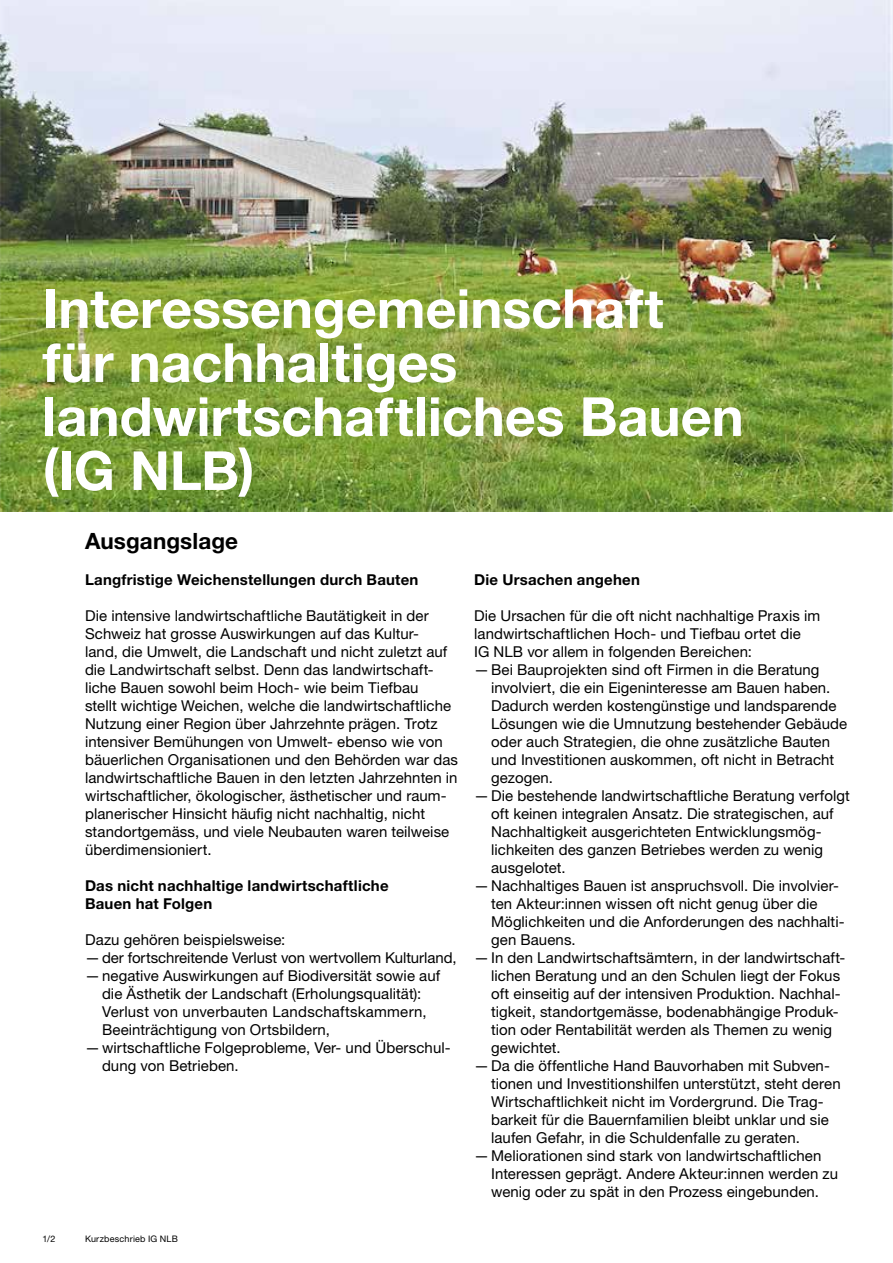
<style>
.page{position:relative;width:893px;height:1263px;background:#fff}
.page>*{position:absolute;margin:0;border:0;box-sizing:border-box;transform-origin:0 0}
.t1{font:700 54px/54px "Helvetica Neue LT Std";color:#fff}
.t2{font:700 22.5px "Helvetica Neue LT Std";letter-spacing:.005em;color:#000}
.t3{font:15px/18px "Helvetica Neue LT Std";letter-spacing:.005em;color:#000}
.t4{font:700 15px/18px "Helvetica Neue LT Std";letter-spacing:.015em;color:#000}
.t5{font:9px "Helvetica Neue LT Std";letter-spacing:.025em;color:#000}
</style>
<div class="page">
<img style="left:0;top:0;width:893px;height:511px">
<h1 class="t1" style="left:43px;top:280px;width:703px">Interessengemeinschaft für nachhaltiges landwirtschaftliches Bauen (IG NLB)</h1>
<h2 class="t2" style="left:85px;top:527px;width:155px">Ausgangslage</h2>
<p class="t4" style="left:85px;top:570px;width:335px">Langfristige Weichenstellungen durch Bauten</p>
<p class="t3" style="left:85px;top:606px;width:375px">Die intensive landwirtschaftliche Bautätigkeit in der Schweiz hat grosse Auswirkungen auf das Kultur-<br>land, die Umwelt, die Landschaft und nicht zuletzt auf die Landwirtschaft selbst. Denn das landwirtschaft&shy;liche Bauen sowohl beim Hoch- wie beim Tiefbau<br>stellt wichtige Weichen, welche die landwirtschaftliche Nutzung einer Region über Jahrzehnte prägen. Trotz intensiver Bemühungen von Umwelt- ebenso wie von bäuerlichen Organisationen und den Behörden war das landwirtschaftliche Bauen in den letzten Jahrzehnten in wirtschaftlicher, ökologischer, ästhetischer und raum&shy;planerischer Hinsicht häufig nicht nachhaltig, nicht standortgemäss, und viele Neubauten waren teilweise überdimensioniert.</p>
<p class="t4" style="left:85px;top:876px;width:305px">Das nicht nachhaltige landwirtschaftliche<br>Bauen hat Folgen</p>
<p class="t3" style="left:85px;top:930px;width:202px">Dazu gehören beispielsweise:</p>
<p class="t3" style="left:85px;top:948px;width:373px">—der fortschreitende Verlust von wertvollem Kulturland,</p>
<p class="t3" style="left:85px;top:966px;width:357px">—negative Auswirkungen auf Biodiversität sowie auf</p>
<p class="t3" style="left:102px;top:984px;width:321px">die Ästhetik der Landschaft (Erholungsqualität):</p>
<p class="t3" style="left:102px;top:1002px;width:326px">Verlust von unverbauten Landschaftskammern,</p>
<p class="t3" style="left:102px;top:1020px;width:229px">Beeinträchtigung von Ortsbildern,</p>
<p class="t3" style="left:85px;top:1038px;width:367px">—wirtschaftliche Folgeprobleme, Ver- und Überschul-</p>
<p class="t3" style="left:102px;top:1056px;width:138px">dung von Betrieben.</p>
<p class="t5" style="left:43px;top:1233px;width:14px">1/2</p>
<p class="t5" style="left:85px;top:1233px;width:94px">Kurzbeschrieb IG NLB</p>
<p class="t4" style="left:474px;top:570px;width:167px">Die Ursachen angehen</p>
<p class="t3" style="left:474px;top:606px;width:348px">Die Ursachen für die oft nicht nachhaltige Praxis im</p>
<p class="t3" style="left:474px;top:624px;width:328px">landwirtschaftlichen Hoch- und Tiefbau ortet die</p>
<p class="t3" style="left:474px;top:642px;width:279px">IG NLB vor allem in folgenden Bereichen:</p>
<p class="t3" style="left:474px;top:660px;width:347px">—Bei Bauprojekten sind oft Firmen in die Beratung</p>
<p class="t3" style="left:491px;top:678px;width:341px">involviert, die ein Eigeninteresse am Bauen haben.</p>
<p class="t3" style="left:491px;top:696px;width:347px">Dadurch werden kostengünstige und landsparende</p>
<p class="t3" style="left:491px;top:714px;width:357px">Lösungen wie die Umnutzung bestehender Gebäude</p>
<p class="t3" style="left:491px;top:732px;width:340px">oder auch Strategien, die ohne zusätzliche Bauten</p>
<p class="t3" style="left:491px;top:750px;width:345px">und Investitionen auskommen, oft nicht in Betracht</p>
<p class="t3" style="left:491px;top:768px;width:63px">gezogen.</p>
<p class="t3" style="left:474px;top:786px;width:377px">—Die bestehende landwirtschaftliche Beratung verfolgt</p>
<p class="t3" style="left:491px;top:804px;width:344px">oft keinen integralen Ansatz. Die strategischen, auf</p>
<p class="t3" style="left:491px;top:822px;width:332px">Nachhaltigkeit ausgerichteten Entwicklungsmög-</p>
<p class="t3" style="left:491px;top:840px;width:333px">lichkeiten des ganzen Betriebes werden zu wenig</p>
<p class="t3" style="left:491px;top:858px;width:76px">ausgelotet.</p>
<p class="t3" style="left:474px;top:876px;width:366px">—Nachhaltiges Bauen ist anspruchsvoll. Die involvier-</p>
<p class="t3" style="left:491px;top:894px;width:328px">ten Akteur:innen wissen oft nicht genug über die</p>
<p class="t3" style="left:491px;top:912px;width:355px">Möglichkeiten und die Anforderungen des nachhalti-</p>
<p class="t3" style="left:491px;top:930px;width:86px">gen Bauens.</p>
<p class="t3" style="left:474px;top:948px;width:373px">—In den Landwirtschaftsämtern, in der landwirtschaft-</p>
<p class="t3" style="left:491px;top:966px;width:351px">lichen Beratung und an den Schulen liegt der Fokus</p>
<p class="t3" style="left:491px;top:984px;width:351px">oft einseitig auf der intensiven Produktion. Nachhal-</p>
<p class="t3" style="left:491px;top:1002px;width:349px">tigkeit, standortgemässe, bodenabhängige Produk-</p>
<p class="t3" style="left:491px;top:1020px;width:342px">tion oder Rentabilität werden als Themen zu wenig</p>
<p class="t3" style="left:491px;top:1038px;width:71px">gewichtet.</p>
<p class="t3" style="left:474px;top:1056px;width:357px">—Da die öffentliche Hand Bauvorhaben mit Subven-</p>
<p class="t3" style="left:491px;top:1074px;width:351px">tionen und Investitionshilfen unterstützt, steht deren</p>
<p class="t3" style="left:491px;top:1092px;width:334px">Wirtschaftlichkeit nicht im Vordergrund. Die Trag-</p>
<p class="t3" style="left:491px;top:1110px;width:339px">barkeit für die Bauernfamilien bleibt unklar und sie</p>
<p class="t3" style="left:491px;top:1128px;width:310px">laufen Gefahr, in die Schuldenfalle zu geraten.</p>
<p class="t3" style="left:474px;top:1146px;width:349px">—Meliorationen sind stark von landwirtschaftlichen</p>
<p class="t3" style="left:491px;top:1164px;width:348px">Interessen geprägt. Andere Akteur:innen werden zu</p>
<p class="t3" style="left:491px;top:1182px;width:329px">wenig oder zu spät in den Prozess eingebunden.</p>
</div>
